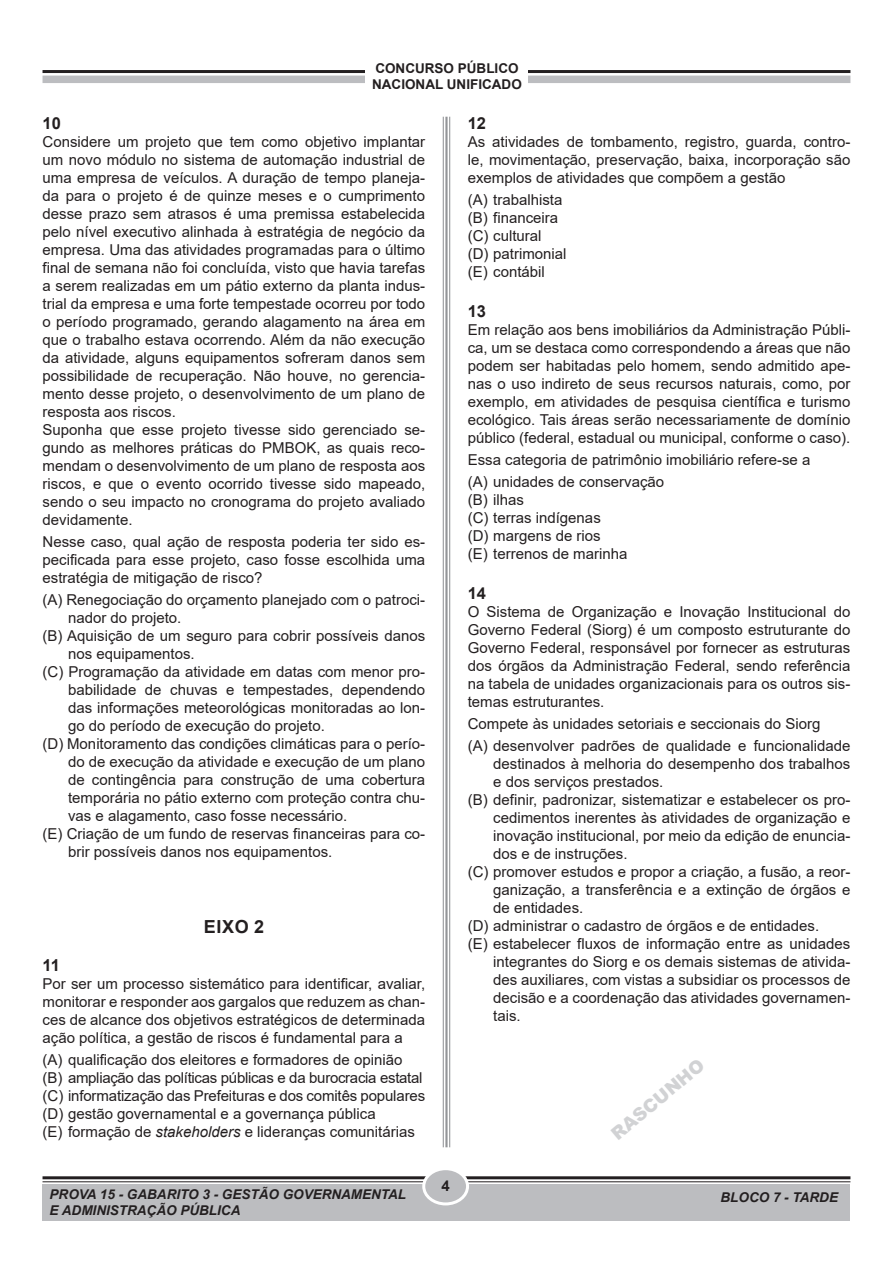
<style>
.page{position:relative;width:893px;height:1263px;background:#fff}
.page>*{position:absolute;margin:0;border:0;box-sizing:border-box;transform-origin:0 0}
.RASCUNHO_PEQUENO{font:900 18px "Arial";color:#d1d2d4}
.TÍTULO{font:700 18px "Arial";color:#231f20}
.NÚMERO{font:700 16.5px "Arial";color:#231f20}
.TEXTO{font:15px/18px "Arial";color:#231f20;text-align:justify}
.OPÇÕES{font:15px/18px "Arial";color:#231f20;text-align:justify}
.PERGUNTA{font:15px/18px "Arial";color:#231f20;text-align:justify}
.OPÇÃO_A{font:15px/18px "Arial";color:#231f20}
.OPÇÕES-2{font:15px "Arial";letter-spacing:-.02em;color:#231f20}
.t1{font:700 15px "Arial";color:#231f20}
.t2{font:italic 700 13.5px/16.2px "Arial";color:#231f20}
.t3{font:700 13.5px/16.5px "Arial";color:#231f20}
.s1{font-style:italic}
</style>
<div class="page">
<hr style="left:43px;top:1176px;width:807px;height:3px;background:#231f20">
<hr style="left:43px;top:1181px;width:807px;height:1px;background:#231f20">
<div style="left:43px;top:1184px;width:807px;height:36px;background:#bcbdc0"></div>
<div style="left:424px;top:1169px;width:43px;height:35px;background:#bcbdc0;border-radius:50%"></div>
<div style="left:422px;top:1167px;width:47px;height:38px;border:3px solid #fff;border-radius:50%"></div>
<hr style="left:449px;top:117px;width:1px;height:1030px;background:#939598">
<hr style="left:445px;top:117px;width:3px;height:1030px;background:#939598">
<hr style="left:443px;top:117px;width:1px;height:1030px;background:#939598">
<hr style="left:43px;top:70px;width:807px;height:3px;background:#231f20">
<div style="left:43px;top:76px;width:807px;height:7px;background:#bcbdc0"></div>
<div style="left:365px;top:43px;width:162px;height:60px;background:#fff"></div>
<p class="t3" style="left:372px;top:60px;width:151px">CONCURSO PÚBLICO<br>NACIONAL UNIFICADO</p>
<p class="NÚMERO" style="left:43px;top:111px;width:20px">10</p>
<p class="TEXTO" style="left:43px;top:132px;width:384px">Considere um projeto que tem como objetivo implantar um novo módulo no sistema de automação industrial de uma empresa de veículos. A duração de tempo planeja&shy;da para o projeto é de quinze meses e o cumprimento desse prazo sem atrasos é uma premissa estabelecida pelo nível executivo alinhada à estratégia de negócio da empresa. Uma das atividades programadas para o último final de semana não foi concluída, visto que havia tarefas a serem realizadas em um pátio externo da planta indus&shy;trial da empresa e uma forte tempestade ocorreu por todo o período programado, gerando alagamento na área em que o trabalho estava ocorrendo. Além da não execução da atividade, alguns equipamentos sofreram danos sem possibilidade de recuperação. Não houve, no gerencia&shy;mento desse projeto, o desenvolvimento de um plano de resposta aos riscos.</p>
<p class="PERGUNTA" style="left:43px;top:420px;width:384px">Suponha que esse projeto tivesse sido gerenciado se&shy;gundo as melhores práticas do PMBOK, as quais reco&shy;mendam o desenvolvimento de um plano de resposta aos riscos, e que o evento ocorrido tivesse sido mapeado, sendo o seu impacto no cronograma do projeto avaliado devidamente.</p>
<p class="PERGUNTA" style="left:43px;top:533px;width:384px">Nesse caso, qual ação de resposta poderia ter sido es&shy;pecificada para esse projeto, caso fosse escolhida uma estratégia de mitigação de risco?</p>
<p class="OPÇÃO_A" style="left:68px;top:591px;width:359px;text-indent:-26px">(A) Renegociação do orçamento planejado com o patroci&shy;nador do projeto.</p>
<p class="OPÇÕES" style="left:68px;top:627px;width:359px;text-indent:-26px">(B) Aquisição de um seguro para cobrir possíveis danos nos equipamentos.</p>
<p class="OPÇÕES" style="left:68px;top:663px;width:359px;text-indent:-26px">(C) Programação da atividade em datas com menor pro&shy;babilidade de chuvas e tempestades, dependendo das informações meteorológicas monitoradas ao lon&shy;go do período de execução do projeto.</p>
<p class="OPÇÕES" style="left:68px;top:735px;width:359px;text-indent:-26px">(D) Monitoramento das condições climáticas para o perío&shy;do de execução da atividade e execução de um plano de contingência para construção de uma cobertura temporária no pátio externo com proteção contra chu&shy;vas e alagamento, caso fosse necessário.</p>
<p class="OPÇÕES" style="left:68px;top:825px;width:359px;text-indent:-26px">(E) Criação de um fundo de reservas financeiras para co&shy;brir possíveis danos nos equipamentos.</p>
<p class="TÍTULO" style="left:204px;top:914px;width:62px">EIXO 2</p>
<p class="NÚMERO" style="left:43px;top:953px;width:19px">11</p>
<p class="TEXTO" style="left:43px;top:974px;width:384px">Por ser um processo sistemático para identificar, avaliar, monitorar e responder aos gargalos que reduzem as chan&shy;ces de alcance dos objetivos estratégicos de determinada ação política, a gestão de riscos é fundamental para a</p>
<p class="OPÇÃO_A" style="left:43px;top:1050px;width:361px">(A) qualificação dos eleitores e formadores de opinião</p>
<p class="OPÇÕES-2" style="left:43px;top:1067px;width:382px">(B) ampliação das políticas públicas e da burocracia estatal</p>
<p class="OPÇÕES" style="left:43px;top:1086px;width:384px">(C) informatização das Prefeituras e dos comitês populares</p>
<p class="OPÇÕES" style="left:43px;top:1104px;width:335px">(D) gestão governamental e a governança pública</p>
<p class="OPÇÕES" style="left:43px;top:1122px;width:374px">(E) formação de <span class="s1">stakeholders</span> e lideranças comunitárias</p>
<p class="NÚMERO" style="left:468px;top:111px;width:20px">12</p>
<p class="TEXTO" style="left:468px;top:132px;width:384px">As atividades de tombamento, registro, guarda, contro&shy;le, movimentação, preservação, baixa, incorporação são exemplos de atividades que compõem a gestão</p>
<p class="OPÇÃO_A" style="left:468px;top:191px;width:96px">(A) trabalhista</p>
<p class="OPÇÕES" style="left:468px;top:209px;width:92px">(B) financeira</p>
<p class="OPÇÕES" style="left:468px;top:227px;width:75px">(C) cultural</p>
<p class="OPÇÕES" style="left:468px;top:245px;width:100px">(D) patrimonial</p>
<p class="OPÇÕES" style="left:468px;top:263px;width:79px">(E) contábil</p>
<p class="NÚMERO" style="left:468px;top:299px;width:20px">13</p>
<p class="TEXTO" style="left:468px;top:320px;width:384px">Em relação aos bens imobiliários da Administração Públi&shy;ca, um se destaca como correspondendo a áreas que não podem ser habitadas pelo homem, sendo admitido ape&shy;nas o uso indireto de seus recursos naturais, como, por exemplo, em atividades de pesquisa científica e turismo ecológico. Tais áreas serão necessariamente de domínio público (federal, estadual ou municipal, conforme o caso).</p>
<p class="PERGUNTA" style="left:468px;top:450px;width:344px">Essa categoria de patrimônio imobiliário refere-se a</p>
<p class="OPÇÃO_A" style="left:468px;top:473px;width:198px">(A) unidades de conservação</p>
<p class="OPÇÕES" style="left:468px;top:491px;width:58px">(B) ilhas</p>
<p class="OPÇÕES" style="left:468px;top:509px;width:135px">(C) terras indígenas</p>
<p class="OPÇÕES" style="left:468px;top:527px;width:135px">(D) margens de rios</p>
<p class="OPÇÕES" style="left:468px;top:545px;width:161px">(E) terrenos de marinha</p>
<p class="NÚMERO" style="left:468px;top:581px;width:20px">14</p>
<p class="TEXTO" style="left:468px;top:602px;width:384px">O Sistema de Organização e Inovação Institucional do Governo Federal (Siorg) é um composto estruturante do Governo Federal, responsável por fornecer as estruturas dos órgãos da Administração Federal, sendo referência na tabela de unidades organizacionais para os outros sis&shy;temas estruturantes.</p>
<p class="PERGUNTA" style="left:468px;top:715px;width:354px">Compete às unidades setoriais e seccionais do Siorg</p>
<p class="OPÇÃO_A" style="left:493px;top:737px;width:359px;text-align:justify;text-indent:-26px">(A) desenvolver padrões de qualidade e funcionalidade destinados à melhoria do desempenho dos trabalhos e dos serviços prestados.</p>
<p class="OPÇÕES" style="left:493px;top:791px;width:359px;text-indent:-26px">(B) definir, padronizar, sistematizar e estabelecer os pro&shy;cedimentos inerentes às atividades de organização e inovação institucional, por meio da edição de enuncia&shy;dos e de instruções.</p>
<p class="OPÇÕES" style="left:493px;top:863px;width:359px;text-indent:-26px">(C) promover estudos e propor a criação, a fusão, a reor&shy;ganização, a transferência e a extinção de órgãos e de entidades.</p>
<p class="OPÇÕES" style="left:468px;top:917px;width:353px">(D) administrar o cadastro de órgãos e de entidades.</p>
<p class="OPÇÕES" style="left:493px;top:935px;width:359px;text-indent:-26px">(E) estabelecer fluxos de informação entre as unidades integrantes do Siorg e os demais sistemas de ativida&shy;des auxiliares, com vistas a subsidiar os processos de decisão e a coordenação das atividades governamen&shy;tais.</p>
<p class="RASCUNHO_PEQUENO" style="left:605px;top:1126px;width:116px;rotate:-40deg">RASCUNHO</p>
<p class="t1" style="left:441px;top:1175px;width:10px">4</p>
<p class="t2" style="left:50px;top:1187px;width:358px">PROVA 15 - GABARITO 3 - GESTÃO GOVERNAMENTAL<br>E ADMINISTRAÇÃO PÚBLICA</p>
<p class="t2" style="left:720px;top:1190px;width:119px">BLOCO 7 - TARDE</p>
</div>
